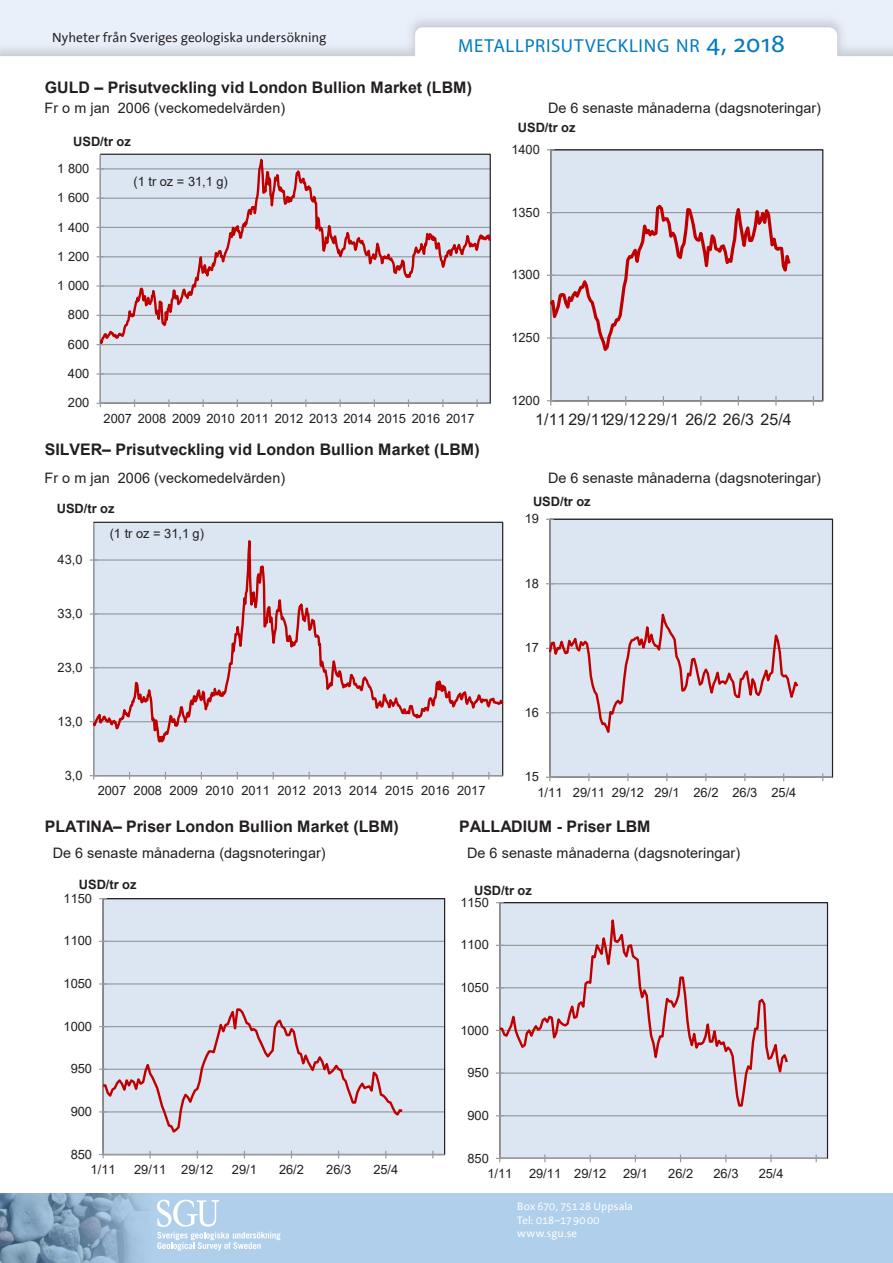
<style>
.page{position:relative;width:893px;height:1263px;background:#fff}
.page>*{position:absolute;margin:0;border:0;box-sizing:border-box;transform-origin:0 0}
.t1{font:18.9px "Myriad Pro";letter-spacing:.035em;color:#007ac2}
.t2{font:700 15.9px "Arial";color:#231f20}
.t3{font:15.9px "Arial";color:#231f20}
.t4{font:14.4px "Arial";letter-spacing:.005em;color:#231f20}
.t5{font:13.5px "The Sans Office";color:#231f20}
.t6{font:12.9px/25.3px "Arial";letter-spacing:-.005em;color:#231f20}
.t7{font:700 12.9px "Arial";letter-spacing:-.005em;color:#231f20}
.t8{font:11.1px/13.2px "The Sans Office";letter-spacing:.005em;color:#fff}
.s1{font-size:27px}
.s2{font-weight:700}
</style>
<div class="page">
<svg style="left:0;top:1193px;width:893px;height:70px;background:#a8c7e2"></svg>
<svg style="left:157px;top:1199px;width:124px;height:52px;background:#bed7ed"></svg>
<div style="left:94px;top:522px;width:409px;height:254px;background:#dce6f2"></div>
<hr style="left:93px;top:522px;width:1px;height:254px;background:#989a9d">
<hr style="left:94px;top:775px;width:409px;height:1px;background:#989a9d">
<svg style="left:90px;top:772px;width:7px;height:7px"></svg>
<svg style="left:344px;top:772px;width:2px;height:7px"></svg>
<svg style="left:380px;top:772px;width:2px;height:7px"></svg>
<svg style="left:416px;top:772px;width:2px;height:7px"></svg>
<svg style="left:93px;top:522px;width:411px;height:230px"></svg>
<div style="left:550px;top:519px;width:282px;height:258px;background:#dce6f2"></div>
<hr style="left:550px;top:712px;width:282px;height:1px;background:#989a9d">
<hr style="left:550px;top:648px;width:282px;height:1px;background:#989a9d">
<hr style="left:550px;top:583px;width:282px;height:1px;background:#989a9d">
<hr style="left:549px;top:519px;width:1px;height:258px;background:#989a9d">
<hr style="left:550px;top:777px;width:282px;height:1px;background:#989a9d">
<svg style="left:546px;top:773px;width:8px;height:8px"></svg>
<svg style="left:546px;top:601px;width:255px;height:141px"></svg>
<div style="left:551px;top:150px;width:272px;height:251px;background:#dce6f2"></div>
<hr style="left:551px;top:337px;width:272px;height:2px;background:#989a9d">
<hr style="left:551px;top:275px;width:272px;height:1px;background:#989a9d">
<hr style="left:551px;top:212px;width:272px;height:1px;background:#989a9d">
<hr style="left:550px;top:150px;width:1px;height:251px;background:#989a9d">
<hr style="left:551px;top:400px;width:272px;height:1px;background:#989a9d">
<svg style="left:547px;top:396px;width:8px;height:10px"></svg>
<svg style="left:775px;top:396px;width:2px;height:10px"></svg>
<svg style="left:547px;top:190px;width:246px;height:166px"></svg>
<div style="left:100px;top:154px;width:390px;height:249px;background:#dce6f2"></div>
<hr style="left:100px;top:373px;width:390px;height:2px;background:#989a9d">
<hr style="left:100px;top:154px;width:1px;height:249px;background:#989a9d">
<svg style="left:97px;top:373px;width:7px;height:2px"></svg>
<hr style="left:100px;top:403px;width:390px;height:1px;background:#989a9d">
<svg style="left:97px;top:399px;width:7px;height:8px"></svg>
<svg style="left:168px;top:399px;width:2px;height:8px"></svg>
<svg style="left:339px;top:399px;width:2px;height:8px"></svg>
<svg style="left:476px;top:399px;width:2px;height:8px"></svg>
<svg style="left:100px;top:154px;width:391px;height:199px"></svg>
<div style="left:103px;top:899px;width:342px;height:255px;background:#dce6f2"></div>
<hr style="left:103px;top:1111px;width:342px;height:1px;background:#989a9d">
<hr style="left:103px;top:1069px;width:342px;height:1px;background:#989a9d">
<hr style="left:103px;top:1026px;width:342px;height:1px;background:#989a9d">
<hr style="left:103px;top:983px;width:342px;height:1px;background:#989a9d">
<hr style="left:103px;top:941px;width:342px;height:1px;background:#989a9d">
<hr style="left:102px;top:899px;width:2px;height:255px;background:#989a9d">
<hr style="left:103px;top:1154px;width:342px;height:1px;background:#989a9d">
<svg style="left:99px;top:1153px;width:8px;height:5px"></svg>
<svg style="left:149px;top:1151px;width:2px;height:7px"></svg>
<svg style="left:99px;top:1004px;width:306px;height:131px"></svg>
<div style="left:500px;top:903px;width:327px;height:255px;background:#dce6f2"></div>
<hr style="left:500px;top:1115px;width:327px;height:1px;background:#989a9d">
<hr style="left:500px;top:1072px;width:327px;height:2px;background:#989a9d">
<hr style="left:500px;top:1030px;width:327px;height:1px;background:#989a9d">
<hr style="left:500px;top:987px;width:327px;height:1px;background:#989a9d">
<hr style="left:500px;top:945px;width:327px;height:1px;background:#989a9d">
<hr style="left:499px;top:903px;width:1px;height:255px;background:#989a9d">
<hr style="left:500px;top:1158px;width:327px;height:1px;background:#989a9d">
<svg style="left:496px;top:1154px;width:8px;height:8px"></svg>
<svg style="left:770px;top:1154px;width:2px;height:8px"></svg>
<svg style="left:500px;top:902px;width:290px;height:206px"></svg>
<p class="t5" style="left:52px;top:31px;width:276px">Nyheter från Sveriges geologiska undersökning</p>
<h1 class="t1" style="left:458px;top:34px;width:328px">METALLPRISUTVECKLING NR <span class="s1">4, 2018</span></h1>
<p class="t2" style="left:45px;top:76px;width:429px">GULD ‒ Prisutveckling vid London Bullion Market (LBM)</p>
<p class="t4" style="left:45px;top:98px;width:242px">Fr o m jan 2006 (veckomedelvärden)</p>
<p class="t4" style="left:548px;top:98px;width:274px">De 6 senaste månaderna (dagsnoteringar)</p>
<p class="t7" style="left:73px;top:132px;width:59px">USD/tr oz</p>
<p class="t6" style="left:57px;top:156px;width:34px">1 800</p>
<p class="t6" style="left:57px;top:185px;width:34px">1 600</p>
<p class="t6" style="left:57px;top:214px;width:34px">1 400</p>
<p class="t6" style="left:57px;top:243px;width:34px">1 200</p>
<p class="t6" style="left:57px;top:273px;width:34px">1 000</p>
<p class="t6" style="left:68px;top:302px;width:23px">800</p>
<p class="t6" style="left:68px;top:331px;width:23px">600</p>
<p class="t6" style="left:68px;top:361px;width:23px">400</p>
<p class="t6" style="left:68px;top:390px;width:23px">200</p>
<p class="t6" style="left:134px;top:169px;width:96px">(1 tr oz = 31,1 g)</p>
<p class="t6" style="left:104px;top:405px;width:372px">2007 2008 2009 2010 2011 2012 2013 2014 2015 2016 2017</p>
<p class="t7" style="left:518px;top:118px;width:59px">USD/tr oz</p>
<p class="t6" style="left:511px;top:137px;width:30px">1400</p>
<p class="t6" style="left:511px;top:199px;width:30px">1350</p>
<p class="t6" style="left:511px;top:262px;width:30px">1300</p>
<p class="t6" style="left:511px;top:325px;width:30px">1250</p>
<p class="t6" style="left:511px;top:388px;width:30px">1200</p>
<p class="t3" style="left:535px;top:408px;width:258px">1/1129/1129/1229/1 26/2 26/3 25/4</p>
<p class="t2" style="left:45px;top:438px;width:437px">SILVER‒ Prisutveckling vid London Bullion Market (LBM)</p>
<p class="t4" style="left:45px;top:468px;width:242px">Fr o m jan 2006 (veckomedelvärden)</p>
<p class="t4" style="left:548px;top:468px;width:274px">De 6 senaste månaderna (dagsnoteringar)</p>
<p class="t6" style="left:110px;top:495px;width:96px;text-indent:-53px"><span class="s2">USD/tr oz<br></span>(1 tr oz = 31,1 g)</p>
<p class="t6" style="left:58px;top:547px;width:27px">43,0</p>
<p class="t6" style="left:58px;top:601px;width:27px">33,0</p>
<p class="t6" style="left:58px;top:655px;width:27px">23,0</p>
<p class="t6" style="left:58px;top:708px;width:27px">13,0</p>
<p class="t6" style="left:65px;top:762px;width:19px">3,0</p>
<p class="t6" style="left:98px;top:778px;width:389px">2007 2008 2009 2010 2011 2012 2013 2014 2015 2016 2017</p>
<p class="t7" style="left:533px;top:493px;width:59px">USD/tr oz</p>
<p class="t6" style="left:525px;top:506px;width:16px">19</p>
<p class="t6" style="left:525px;top:571px;width:16px">18</p>
<p class="t6" style="left:525px;top:635px;width:16px">17</p>
<p class="t6" style="left:525px;top:700px;width:16px">16</p>
<p class="t6" style="left:525px;top:764px;width:16px">15</p>
<p class="t6" style="left:537px;top:779px;width:260px">1/11 29/11 29/12 29/1 26/2 26/3 25/4</p>
<p class="t2" style="left:45px;top:815px;width:356px">PLATINA‒ Priser London Bullion Market (LBM)</p>
<p class="t2" style="left:459px;top:815px;width:193px">PALLADIUM - Priser LBM</p>
<p class="t4" style="left:53px;top:843px;width:274px">De 6 senaste månaderna (dagsnoteringar)</p>
<p class="t4" style="left:467px;top:843px;width:274px">De 6 senaste månaderna (dagsnoteringar)</p>
<p class="t7" style="left:79px;top:875px;width:59px">USD/tr oz</p>
<p class="t6" style="left:64px;top:885px;width:30px">1150</p>
<p class="t7" style="left:474px;top:881px;width:59px">USD/tr oz</p>
<p class="t6" style="left:460px;top:889px;width:30px">1150</p>
<p class="t6" style="left:64px;top:928px;width:30px">1100</p>
<p class="t6" style="left:460px;top:932px;width:30px">1100</p>
<p class="t6" style="left:64px;top:971px;width:30px">1050</p>
<p class="t6" style="left:460px;top:975px;width:30px">1050</p>
<p class="t6" style="left:64px;top:1013px;width:30px">1000</p>
<p class="t6" style="left:460px;top:1017px;width:30px">1000</p>
<p class="t6" style="left:71px;top:1056px;width:23px">950</p>
<p class="t6" style="left:467px;top:1060px;width:23px">950</p>
<p class="t6" style="left:71px;top:1099px;width:23px">900</p>
<p class="t6" style="left:467px;top:1103px;width:23px">900</p>
<p class="t6" style="left:71px;top:1141px;width:23px">850</p>
<p class="t6" style="left:91px;top:1157px;width:27px">1/11</p>
<p class="t6" style="left:134px;top:1157px;width:81px">29/11 29/12</p>
<p class="t6" style="left:232px;top:1157px;width:27px">29/1</p>
<p class="t6" style="left:279px;top:1157px;width:27px">26/2</p>
<p class="t6" style="left:326px;top:1157px;width:27px">26/3</p>
<p class="t6" style="left:373px;top:1157px;width:27px">25/4</p>
<p class="t6" style="left:467px;top:1145px;width:23px">850</p>
<p class="t6" style="left:487px;top:1160px;width:27px">1/11</p>
<p class="t6" style="left:529px;top:1160px;width:79px">29/11 29/12</p>
<p class="t6" style="left:623px;top:1160px;width:27px">29/1</p>
<p class="t6" style="left:668px;top:1160px;width:27px">26/2</p>
<p class="t6" style="left:713px;top:1160px;width:27px">26/3</p>
<p class="t6" style="left:759px;top:1160px;width:27px">25/4</p>
<p class="t8" style="left:517px;top:1200px;width:117px">Box 670, 75128 Uppsala<br>Tel: 018–179000 www.sgu.se</p>
</div>
